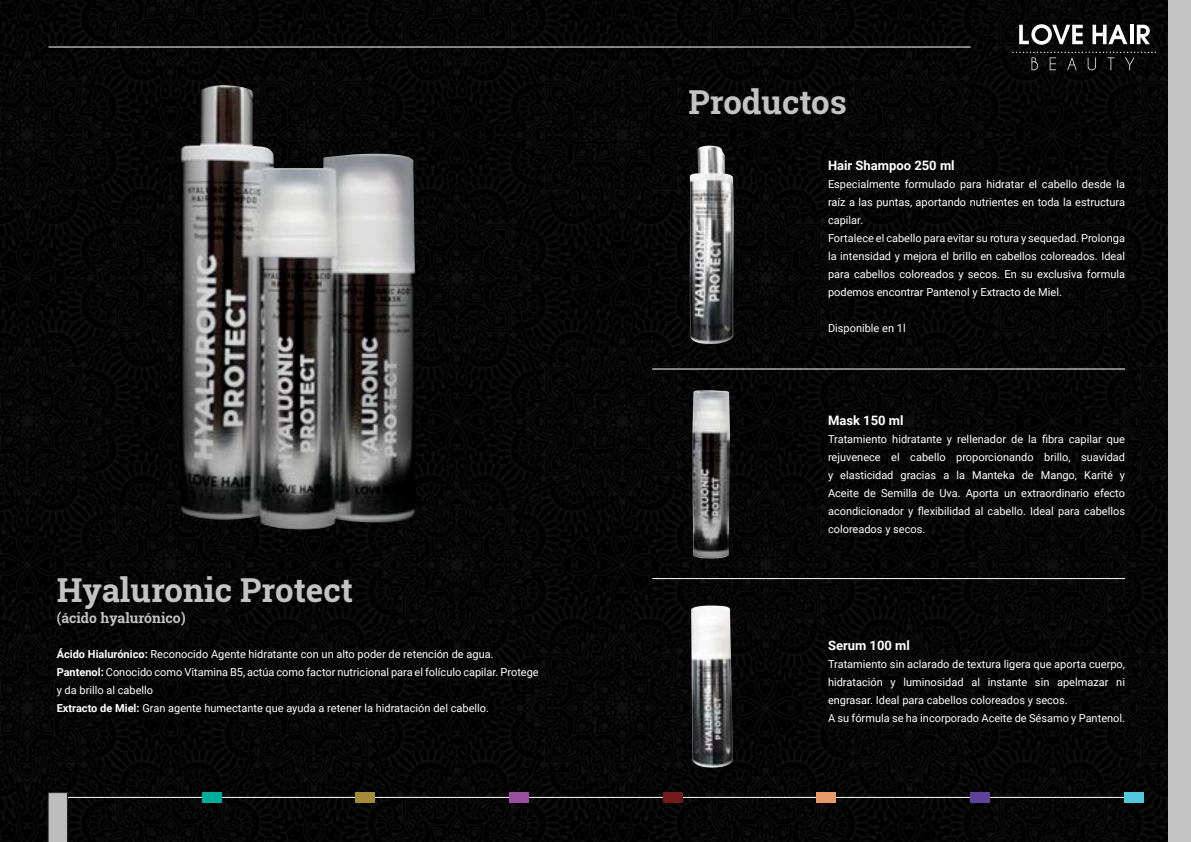
<style>
.page{position:relative;width:1191px;height:842px;background:#fff}
.page>*{position:absolute;margin:0;border:0;box-sizing:border-box;transform-origin:0 0}
.t1{font:700 33px "Roboto Slab";color:#c3c3c3}
.t2{font:700 14px "Roboto Slab";color:#c3c3c3}
.t3{font:700 13px "Roboto";color:#fff}
.t4{font:11px/18px "Roboto";color:#fff;text-align:justify}
.s1{font-weight:700}
</style>
<div class="page">
<img style="left:0;top:0;width:1168px;height:842px">
<hr style="left:48px;top:47px;width:922px;height:1px;background:#fff">
<svg style="left:1019px;top:24px;width:63px;height:21px"></svg>
<svg style="left:1092px;top:25px;width:35px;height:19px"></svg>
<hr style="left:1130px;top:25px;width:3px;height:19px;background:#fff">
<svg style="left:1136px;top:25px;width:14px;height:19px"></svg>
<svg style="left:1012px;top:52px;width:144px;height:18px;background:#151515"></svg>
<img style="left:180px;top:85px;width:236px;height:445px">
<hr style="left:58px;top:797px;width:1075px;height:1px;background:#fff">
<svg style="left:48px;top:792px;width:20px;height:50px"></svg>
<div style="left:202px;top:792px;width:19px;height:11px;background:#00ab9b"></div>
<div style="left:355px;top:792px;width:20px;height:11px;background:#a48937"></div>
<div style="left:509px;top:792px;width:20px;height:11px;background:#9a4e9f"></div>
<div style="left:663px;top:792px;width:19px;height:11px;background:#721b1d"></div>
<div style="left:816px;top:792px;width:20px;height:11px;background:#e89967"></div>
<div style="left:970px;top:792px;width:20px;height:11px;background:#5f439b"></div>
<div style="left:1124px;top:792px;width:19px;height:11px;background:#53c7db"></div>
<img style="left:692px;top:391px;width:37px;height:168px">
<img style="left:676px;top:142px;width:70px;height:212px">
<img style="left:673px;top:595px;width:70px;height:180px">
<hr style="left:652px;top:369px;width:473px;height:1px;background:#fff">
<hr style="left:652px;top:578px;width:473px;height:1px;background:#fff">
<div style="left:1168px;top:0;width:23px;height:842px;background:#c3c3c3"></div>
<p class="t1" style="left:57px;top:567px;width:298px">Hyaluronic Protect</p>
<p class="t2" style="left:57px;top:608px;width:130px">(ácido hyalurónico)</p>
<p class="t4" style="left:57px;top:644px;width:438px"><span class="s1">Ácido Hialurónico:</span> Reconocido Agente hidratante con un alto poder de retención de agua.</p>
<p class="t4" style="left:57px;top:662px;width:483px"><span class="s1">Pantenol:</span> Conocido como Vitamina B5, actúa como factor nutricional para el folículo capilar. Protege y da brillo al cabello</p>
<p class="t4" style="left:57px;top:698px;width:434px"><span class="s1">Extracto de Miel:</span> Gran agente humectante que ayuda a retener la hidratación del cabello.</p>
<p class="t1" style="left:688px;top:80px;width:160px">Productos</p>
<p class="t3" style="left:828px;top:156px;width:128px">Hair Shampoo 250 ml</p>
<p class="t4" style="left:828px;top:174px;width:298px">Especialmente formulado para hidratar el cabello desde la raíz a las puntas, aportando nutrientes en toda la estructura capilar.</p>
<p class="t4" style="left:828px;top:228px;width:298px">Fortalece el cabello para evitar su rotura y sequedad. Prolonga la intensidad y mejora el brillo en cabellos coloreados. Ideal para cabellos coloreados y secos. En su exclusiva formula podemos encontrar Pantenol y Extracto de Miel.</p>
<p class="t4" style="left:828px;top:318px;width:79px">Disponible en 1l</p>
<p class="t3" style="left:828px;top:411px;width:77px">Mask 150 ml</p>
<p class="t4" style="left:828px;top:429px;width:298px">Tratamiento hidratante y rellenador de la fibra capilar que rejuvenece el cabello proporcionando brillo, suavidad y elasticidad gracias a la Manteka de Mango, Karité y Aceite de Semilla de Uva. Aporta un extraordinario efecto acondicionador y flexibilidad al cabello. Ideal para cabellos coloreados y secos.</p>
<p class="t3" style="left:828px;top:636px;width:83px">Serum 100 ml</p>
<p class="t4" style="left:828px;top:655px;width:298px">Tratamiento sin aclarado de textura ligera que aporta cuerpo, hidratación y luminosidad al instante sin apelmazar ni engrasar. Ideal para cabellos coloreados y secos.</p>
<p class="t4" style="left:828px;top:709px;width:298px">A su fórmula se ha incorporado Aceite de Sésamo y Pantenol.</p>
</div>
